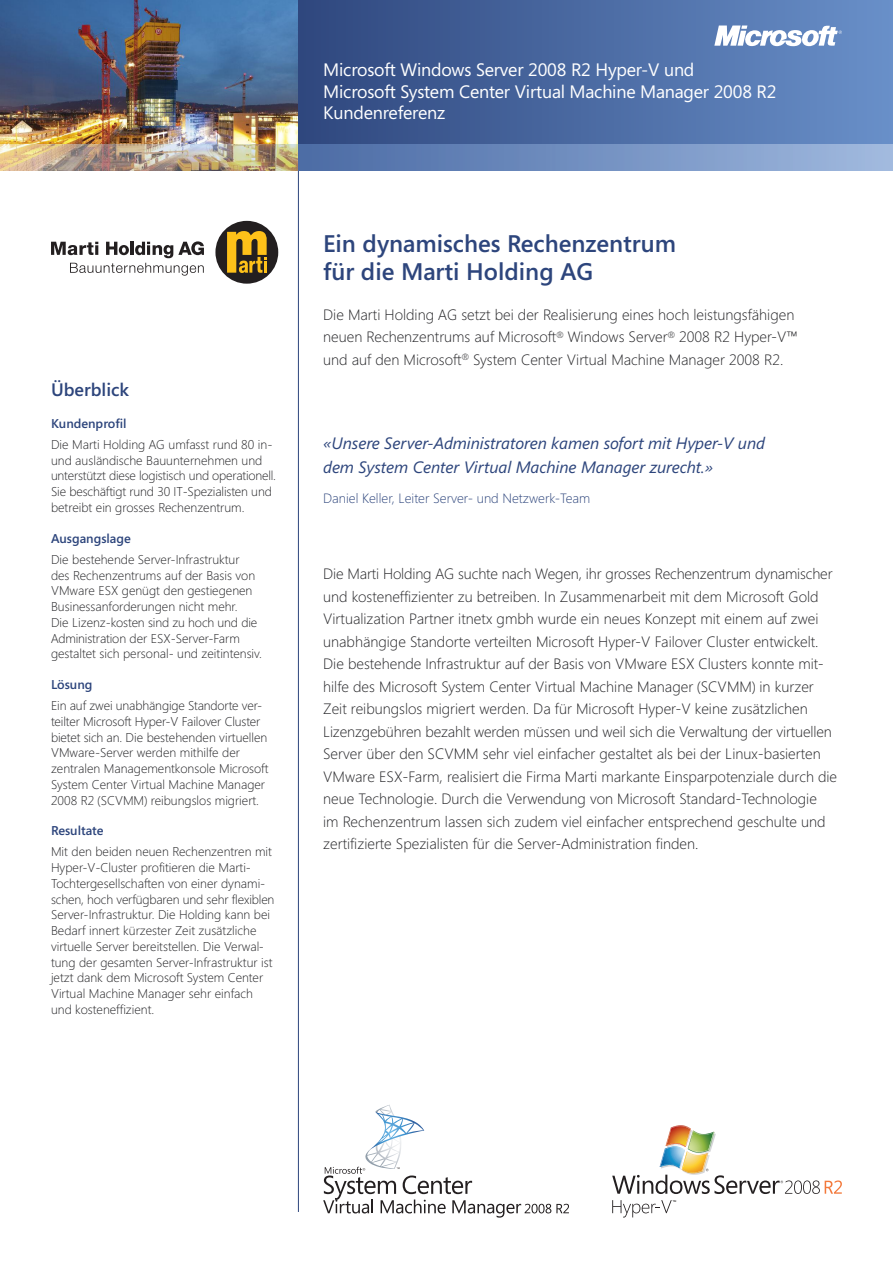
<style>
.page{position:relative;width:893px;height:1263px;background:#fff}
.page>*{position:absolute;margin:0;border:0;box-sizing:border-box;transform-origin:0 0}
.t1{font:600 24px/28.5px "Segoe";color:#2d457c}
.t2{font:18px/21.6px "Segoe";letter-spacing:-.01em;color:#fff}
.t3{font:600 18px "Segoe";color:#2d457c}
.t4{font:italic 16.5px/24px "Segoe";letter-spacing:-.005em;color:#2d457c}
.t5{font:300 15px/22.5px "Segoe";color:#222225}
.t6{font:300 13.5px "Segoe";color:#2d457c}
.t7{font:300 12.75px/15.8px "Segoe";color:#222225}
.t8{font:600 12.75px "Segoe";color:#2d457c}
</style>
<div class="page">
<hr style="left:298px;top:102px;width:1px;height:1110px;background:#2d457c">
<div style="left:285px;top:0;width:608px;height:170px;background:linear-gradient(to right,#2e467d,#6a90c9)"></div>
<img style="left:0;top:0;width:298px;height:145px">
<svg style="left:714px;top:26px;width:128px;height:20px"></svg>
<div style="left:215px;top:221px;width:63px;height:63px;background:#231f20;border-radius:50%"></div>
<svg style="left:227px;top:231px;width:40px;height:42px"></svg>
<svg style="left:51px;top:241px;width:153px;height:35px"></svg>
<img style="left:0;top:145px;width:893px;height:25px">
<svg style="left:612px;top:1125px;width:230px;height:69px"></svg>
<svg style="left:612px;top:1200px;width:64px;height:17px"></svg>
<svg style="left:323px;top:1105px;width:246px;height:112px"></svg>
<p class="t3" style="left:51px;top:383px;width:80px">Überblick</p>
<p class="t8" style="left:51px;top:419px;width:77px">Kundenprofil</p>
<p class="t7" style="left:51px;top:438px;width:227px">Die Marti Holding AG umfasst rund 80 in&shy;und ausländische Bauunternehmen und unterstützt diese logistisch und operationell.<br>Sie beschäftigt rund 30 IT-Spezialisten und betreibt ein grosses Rechenzentrum.</p>
<p class="t8" style="left:51px;top:534px;width:81px">Ausgangslage</p>
<p class="t7" style="left:51px;top:553px;width:213px">Die bestehende Server-Infrastruktur<br>des Rechenzentrums auf der Basis von VMware ESX genügt den gestiegenen Businessanforderungen nicht mehr.<br>Die Lizenz-kosten sind zu hoch und die Administration der ESX-Server-Farm gestaltet sich personal- und zeitintensiv.</p>
<p class="t8" style="left:51px;top:680px;width:43px">Lösung</p>
<p class="t7" style="left:51px;top:699px;width:219px">Ein auf zwei unabhängige Standorte ver&shy;teilter Microsoft Hyper-V Failover Cluster bietet sich an. Die bestehenden virtuellen VMware-Server werden mithilfe der zentralen Managementkonsole Microsoft System Center Virtual Machine Manager 2008 R2 (SCVMM) reibungslos migriert.</p>
<p class="t8" style="left:51px;top:826px;width:54px">Resultate</p>
<p class="t7" style="left:51px;top:845px;width:225px">Mit den beiden neuen Rechenzentren mit Hyper-V-Cluster profitieren die Marti-Tochtergesellschaften von einer dynami&shy;schen, hoch verfügbaren und sehr flexiblen Server-Infrastruktur. Die Holding kann bei Bedarf innert kürzester Zeit zusätzliche virtuelle Server bereitstellen. Die Verwal&shy;tung der gesamten Server-Infrastruktur ist jetzt dank dem Microsoft System Center Virtual Machine Manager sehr einfach und kosteneffizient.</p>
<p class="t2" style="left:323px;top:61px;width:455px">Microsoft Windows Server 2008 R2 Hyper-V und<br>Microsoft System Center Virtual Machine Manager 2008 R2<br>Kundenreferenz</p>
<h1 class="t1" style="left:323px;top:232px;width:354px">Ein dynamisches Rechenzentrum für die Marti Holding AG</h1>
<p class="t5" style="left:323px;top:305px;width:477px">Die Marti Holding AG setzt bei der Realisierung eines hoch leistungsfähigen neuen Rechenzentrums auf Microsoft<sup>®</sup> Windows Server<sup>®</sup> 2008 R2 Hyper-V™ und auf den Microsoft<sup>®</sup> System Center Virtual Machine Manager 2008 R2.</p>
<p class="t4" style="left:323px;top:431px;width:443px">«Unsere Server-Administratoren kamen sofort mit Hyper-V und dem System Center Virtual Machine Manager zurecht.»</p>
<p class="t6" style="left:323px;top:494px;width:269px">Daniel Keller, Leiter Server- und Netzwerk-Team</p>
<p class="t5" style="left:323px;top:564px;width:515px">Die Marti Holding AG suchte nach Wegen, ihr grosses Rechenzentrum dynamischer und kosteneffizienter zu betreiben. In Zusammenarbeit mit dem Microsoft Gold Virtualization Partner itnetx gmbh wurde ein neues Konzept mit einem auf zwei unabhängige Standorte verteilten Microsoft Hyper-V Failover Cluster entwickelt.<br>Die bestehende Infrastruktur auf der Basis von VMware ESX Clusters konnte mit&shy;hilfe des Microsoft System Center Virtual Machine Manager (SCVMM) in kurzer Zeit reibungslos migriert werden. Da für Microsoft Hyper-V keine zusätzlichen Lizenzgebühren bezahlt werden müssen und weil sich die Verwaltung der virtuellen Server über den SCVMM sehr viel einfacher gestaltet als bei der Linux-basierten VMware ESX-Farm, realisiert die Firma Marti markante Einsparpotenziale durch die neue Technologie. Durch die Verwendung von Microsoft Standard-Technologie<br>im Rechenzentrum lassen sich zudem viel einfacher entsprechend geschulte und zertifizierte Spezialisten für die Server-Administration finden.</p>
</div>
